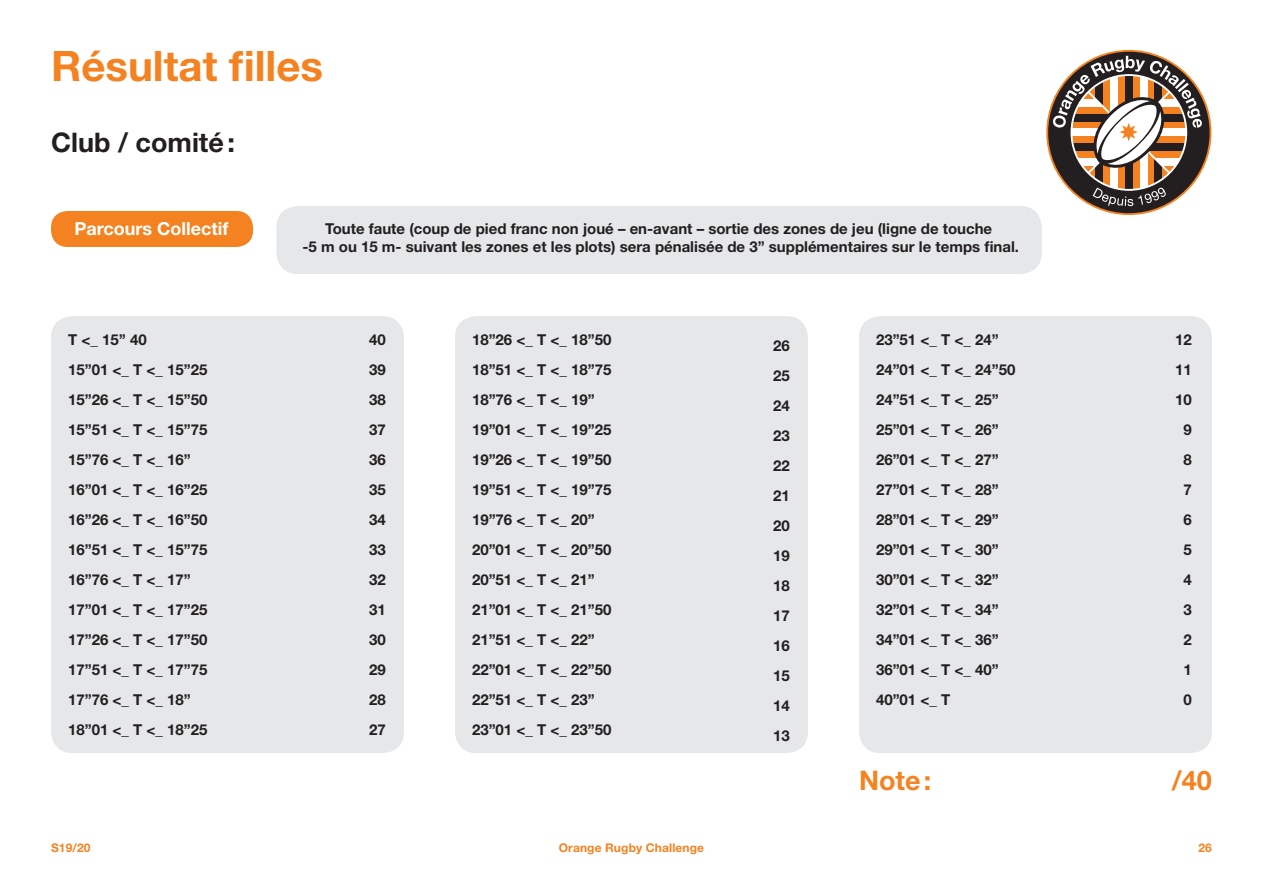
<style>
.page{position:relative;width:1263px;height:893px;background:#fff}
.page>*{position:absolute;margin:0;border:0;box-sizing:border-box;transform-origin:0 0}
.t1{font:700 42px "Helvetica Neue LT Std";color:#f58220}
.t2{font:700 27px "Helvetica Neue LT Std";color:#231f20}
.t3{font:700 27px "Helvetica Neue LT Std";color:#f58220}
.t4{font:700 18px "Helvetica Neue LT Std";color:#fff}
.t5{font:700 15px "Helvetica Neue LT Std";color:#231f20}
.t6{font:700 12px "Helvetica Neue LT Std";letter-spacing:.01em;color:#f58220}
</style>
<div class="page">
<div style="left:51px;top:316px;width:353px;height:437px;background:#e6e7e9;border-radius:21px"></div>
<div style="left:276px;top:206px;width:766px;height:68px;background:#e6e7e9;border-radius:21px"></div>
<div style="left:455px;top:316px;width:353px;height:437px;background:#e6e7e9;border-radius:21px"></div>
<div style="left:859px;top:316px;width:353px;height:437px;background:#e6e7e9;border-radius:21px"></div>
<div style="left:51px;top:211px;width:202px;height:36px;background:#f58220;border-radius:16px"></div>
<svg style="left:1046px;top:50px;width:165px;height:165px"></svg>
<p class="t1" style="left:51px;top:40px;width:274px">Résultat filles</p>
<p class="t2" style="left:51px;top:125px;width:185px">Club / comité:</p>
<p class="t4" style="left:75px;top:218px;width:155px">Parcours Collectif</p>
<p class="t5" style="left:68px;top:330px;width:80px">T &lt;_ 15’’ 40</p>
<p class="t5" style="left:68px;top:360px;width:141px">15”01 &lt;_ T &lt;_ 15”25</p>
<p class="t5" style="left:68px;top:390px;width:141px">15”26 &lt;_ T &lt;_ 15”50</p>
<p class="t5" style="left:68px;top:420px;width:141px">15”51 &lt;_ T &lt;_ 15”75</p>
<p class="t5" style="left:68px;top:450px;width:124px">15”76 &lt;_ T &lt;_ 16”</p>
<p class="t5" style="left:68px;top:480px;width:141px">16”01 &lt;_ T &lt;_ 16”25</p>
<p class="t5" style="left:68px;top:510px;width:141px">16”26 &lt;_ T &lt;_ 16”50</p>
<p class="t5" style="left:68px;top:540px;width:141px">16”51 &lt;_ T &lt;_ 15”75</p>
<p class="t5" style="left:68px;top:570px;width:124px">16”76 &lt;_ T &lt;_ 17”</p>
<p class="t5" style="left:68px;top:600px;width:141px">17”01 &lt;_ T &lt;_ 17”25</p>
<p class="t5" style="left:68px;top:630px;width:141px">17”26 &lt;_ T &lt;_ 17”50</p>
<p class="t5" style="left:68px;top:660px;width:141px">17”51 &lt;_ T &lt;_ 17”75</p>
<p class="t5" style="left:68px;top:690px;width:124px">17”76 &lt;_ T &lt;_ 18”</p>
<p class="t5" style="left:68px;top:720px;width:141px">18”01 &lt;_ T &lt;_ 18”25</p>
<p class="t5" style="left:325px;top:219px;width:668px">Toute faute (coup de pied franc non joué – en-avant – sortie des zones de jeu (ligne de touche</p>
<p class="t5" style="left:302px;top:237px;width:718px">-5 m ou 15 m- suivant les zones et les plots) sera pénalisée de 3” supplémentaires sur le temps final.</p>
<p class="t5" style="left:369px;top:330px;width:18px">40</p>
<p class="t5" style="left:369px;top:360px;width:18px">39</p>
<p class="t5" style="left:369px;top:390px;width:18px">38</p>
<p class="t5" style="left:369px;top:420px;width:18px">37</p>
<p class="t5" style="left:369px;top:450px;width:18px">36</p>
<p class="t5" style="left:369px;top:480px;width:18px">35</p>
<p class="t5" style="left:369px;top:510px;width:18px">34</p>
<p class="t5" style="left:369px;top:540px;width:18px">33</p>
<p class="t5" style="left:369px;top:570px;width:18px">32</p>
<p class="t5" style="left:369px;top:600px;width:18px">31</p>
<p class="t5" style="left:369px;top:630px;width:18px">30</p>
<p class="t5" style="left:369px;top:660px;width:18px">29</p>
<p class="t5" style="left:369px;top:690px;width:18px">28</p>
<p class="t5" style="left:369px;top:720px;width:18px">27</p>
<p class="t5" style="left:472px;top:330px;width:141px">18”26 &lt;_ T &lt;_ 18”50</p>
<p class="t5" style="left:472px;top:360px;width:141px">18”51 &lt;_ T &lt;_ 18”75</p>
<p class="t5" style="left:472px;top:390px;width:124px">18”76 &lt;_ T &lt;_ 19”</p>
<p class="t5" style="left:472px;top:420px;width:141px">19”01 &lt;_ T &lt;_ 19”25</p>
<p class="t5" style="left:472px;top:450px;width:141px">19”26 &lt;_ T &lt;_ 19”50</p>
<p class="t5" style="left:472px;top:480px;width:141px">19”51 &lt;_ T &lt;_ 19”75</p>
<p class="t5" style="left:472px;top:510px;width:124px">19”76 &lt;_ T &lt;_ 20”</p>
<p class="t5" style="left:472px;top:540px;width:141px">20”01 &lt;_ T &lt;_ 20”50</p>
<p class="t5" style="left:472px;top:570px;width:124px">20”51 &lt;_ T &lt;_ 21”</p>
<p class="t5" style="left:472px;top:600px;width:141px">21”01 &lt;_ T &lt;_ 21”50</p>
<p class="t5" style="left:472px;top:630px;width:124px">21”51 &lt;_ T &lt;_ 22”</p>
<p class="t5" style="left:472px;top:660px;width:141px">22”01 &lt;_ T &lt;_ 22”50</p>
<p class="t5" style="left:472px;top:690px;width:124px">22”51 &lt;_ T &lt;_ 23”</p>
<p class="t5" style="left:472px;top:720px;width:141px">23”01 &lt;_ T &lt;_ 23”50</p>
<p class="t5" style="left:773px;top:336px;width:18px">26</p>
<p class="t5" style="left:773px;top:366px;width:18px">25</p>
<p class="t5" style="left:773px;top:396px;width:18px">24</p>
<p class="t5" style="left:773px;top:426px;width:18px">23</p>
<p class="t5" style="left:773px;top:456px;width:18px">22</p>
<p class="t5" style="left:773px;top:486px;width:18px">21</p>
<p class="t5" style="left:773px;top:516px;width:18px">20</p>
<p class="t5" style="left:773px;top:546px;width:18px">19</p>
<p class="t5" style="left:773px;top:576px;width:18px">18</p>
<p class="t5" style="left:773px;top:606px;width:18px">17</p>
<p class="t5" style="left:773px;top:636px;width:18px">16</p>
<p class="t5" style="left:773px;top:666px;width:18px">15</p>
<p class="t5" style="left:773px;top:696px;width:18px">14</p>
<p class="t5" style="left:773px;top:726px;width:18px">13</p>
<p class="t5" style="left:876px;top:330px;width:124px">23”51 &lt;_ T &lt;_ 24”</p>
<p class="t5" style="left:876px;top:360px;width:141px">24”01 &lt;_ T &lt;_ 24”50</p>
<p class="t5" style="left:876px;top:390px;width:124px">24”51 &lt;_ T &lt;_ 25”</p>
<p class="t5" style="left:876px;top:420px;width:124px">25”01 &lt;_ T &lt;_ 26”</p>
<p class="t5" style="left:876px;top:450px;width:124px">26”01 &lt;_ T &lt;_ 27”</p>
<p class="t5" style="left:876px;top:480px;width:124px">27”01 &lt;_ T &lt;_ 28”</p>
<p class="t5" style="left:876px;top:510px;width:124px">28”01 &lt;_ T &lt;_ 29”</p>
<p class="t5" style="left:876px;top:540px;width:124px">29”01 &lt;_ T &lt;_ 30”</p>
<p class="t5" style="left:876px;top:570px;width:124px">30”01 &lt;_ T &lt;_ 32”</p>
<p class="t5" style="left:876px;top:600px;width:124px">32”01 &lt;_ T &lt;_ 34”</p>
<p class="t5" style="left:876px;top:630px;width:124px">34”01 &lt;_ T &lt;_ 36”</p>
<p class="t5" style="left:876px;top:660px;width:124px">36”01 &lt;_ T &lt;_ 40”</p>
<p class="t5" style="left:876px;top:690px;width:76px">40”01 &lt;_ T</p>
<p class="t5" style="left:1175px;top:330px;width:18px">12</p>
<p class="t5" style="left:1175px;top:360px;width:18px">11</p>
<p class="t5" style="left:1175px;top:390px;width:18px">10</p>
<p class="t5" style="left:1183px;top:420px;width:10px">9</p>
<p class="t5" style="left:1183px;top:450px;width:10px">8</p>
<p class="t5" style="left:1183px;top:480px;width:10px">7</p>
<p class="t5" style="left:1183px;top:510px;width:10px">6</p>
<p class="t5" style="left:1183px;top:540px;width:10px">5</p>
<p class="t5" style="left:1183px;top:570px;width:10px">4</p>
<p class="t5" style="left:1183px;top:600px;width:10px">3</p>
<p class="t5" style="left:1183px;top:630px;width:10px">2</p>
<p class="t5" style="left:1183px;top:660px;width:10px">1</p>
<p class="t5" style="left:1183px;top:690px;width:10px">0</p>
<p class="t3" style="left:859px;top:764px;width:74px">Note:</p>
<p class="t3" style="left:1172px;top:764px;width:42px">/40</p>
<p class="t6" style="left:51px;top:840px;width:41px">S19/20</p>
<p class="t6" style="left:559px;top:840px;width:147px">Orange Rugby Challenge</p>
<p class="t6" style="left:1198px;top:840px;width:15px">26</p>
</div>
